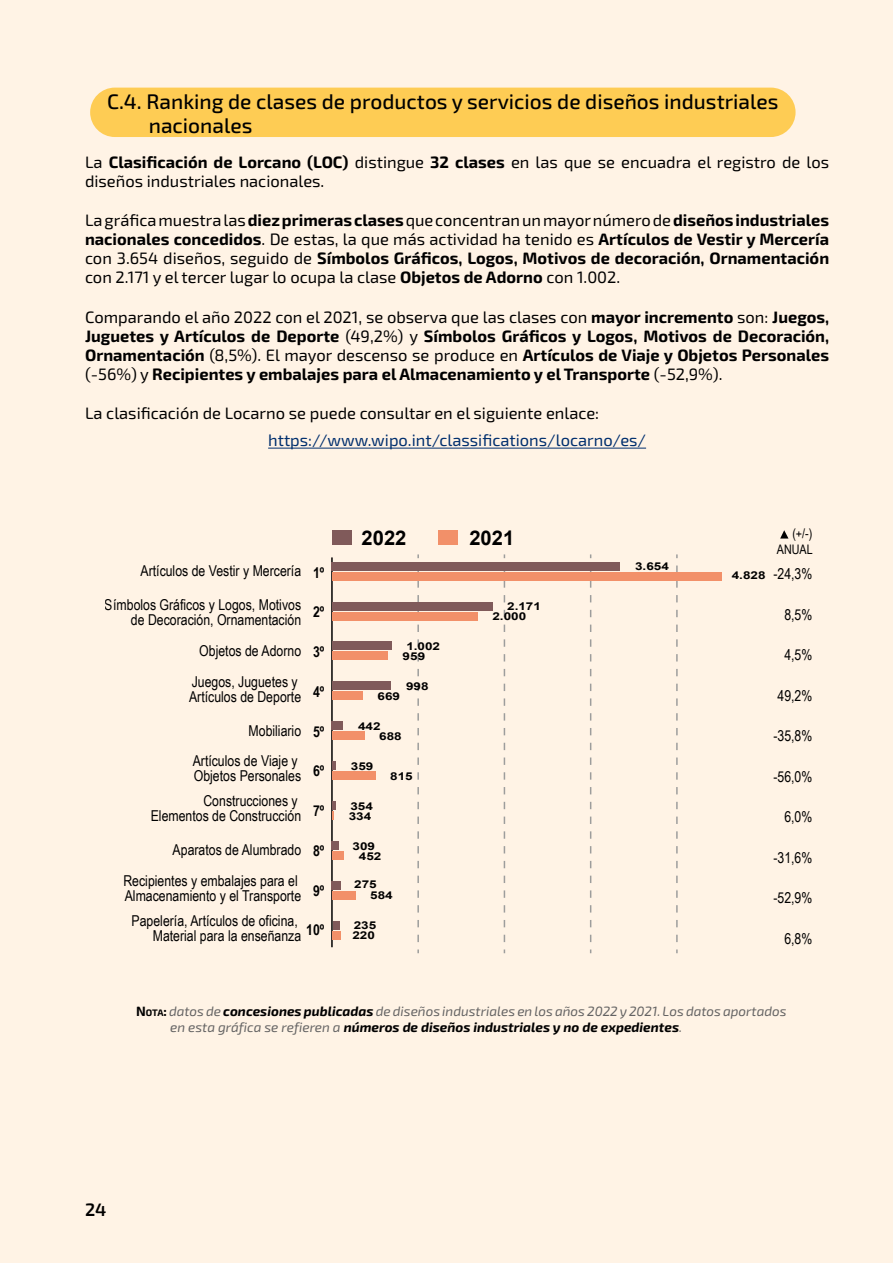
<style>
.page{position:relative;width:893px;height:1263px;background:#fff3e5}
.page>*{position:absolute;margin:0;border:0;box-sizing:border-box;transform-origin:0 0}
.t1{font:500 21px/24.2px "Exo 2.0";color:#000}
.t2{font:700 20.25px "Arial";color:#000}
.t3{font:600 18px "Exo 2.0";color:#000}
.t4{font:700 16.5px/19px "Exo 2.0";color:#000;text-align:justify}
.t5{font:16.5px/19px "Exo 2.0";color:#000}
.t6{font:16.5px "Exo 2.0";color:#002f6e}
.t7{font:15px/15px "Arial Narrow";color:#000;text-align:right}
.t8{font:700 15px "Arial Narrow";color:#000}
.t9{font:italic 13.5px/15.6px "Exo 2.0";color:#646363}
.t10{font:13.2px/15.8px "Arial Narrow";color:#000;text-align:right}
.t11{font:700 10.8px "Arial";color:#000;scale:1.25 1}
.s1{font-weight:700}
.s2{font-weight:400}
.s3{font-weight:700;font-style:normal;color:#000}
.s4{font-weight:700;font-style:normal;font-size:9.45px;color:#000}
.s5{font-weight:700;color:#000}
</style>
<div class="page">
<div style="left:90px;top:88px;width:705px;height:49px;background:#fecc54;border-radius:25px"></div>
<hr style="left:268px;top:448px;width:378px;height:1px;background:#002f6e">
<hr style="left:331px;top:557px;width:2px;height:390px;background:#000">
<svg style="left:417px;top:554px;width:2px;height:388px"></svg>
<svg style="left:504px;top:554px;width:1px;height:388px"></svg>
<svg style="left:590px;top:554px;width:1px;height:388px"></svg>
<svg style="left:676px;top:554px;width:2px;height:388px"></svg>
<div style="left:438px;top:530px;width:20px;height:14px;background:#f29069"></div>
<div style="left:332px;top:562px;width:288px;height:8px;background:#805a5a"></div>
<div style="left:332px;top:602px;width:160px;height:8px;background:#805a5a"></div>
<div style="left:332px;top:642px;width:59px;height:8px;background:#805a5a"></div>
<div style="left:332px;top:681px;width:59px;height:9px;background:#805a5a"></div>
<div style="left:332px;top:721px;width:11px;height:9px;background:#805a5a"></div>
<svg style="left:332px;top:761px;width:4px;height:9px"></svg>
<div style="left:331px;top:841px;width:8px;height:9px;background:#805a5a"></div>
<div style="left:332px;top:881px;width:9px;height:8px;background:#805a5a"></div>
<div style="left:333px;top:921px;width:6px;height:8px;background:#805a5a"></div>
<div style="left:332px;top:530px;width:20px;height:15px;background:#805a5a"></div>
<div style="left:332px;top:572px;width:389px;height:8px;background:#f29069"></div>
<div style="left:332px;top:612px;width:145px;height:8px;background:#f29069"></div>
<div style="left:332px;top:652px;width:56px;height:8px;background:#f29069"></div>
<div style="left:332px;top:691px;width:31px;height:9px;background:#f29069"></div>
<div style="left:332px;top:731px;width:32px;height:9px;background:#f29069"></div>
<div style="left:332px;top:771px;width:43px;height:9px;background:#f29069"></div>
<svg style="left:332px;top:801px;width:3px;height:19px"></svg>
<div style="left:332px;top:851px;width:12px;height:9px;background:#f29069"></div>
<div style="left:332px;top:891px;width:23px;height:8px;background:#f29069"></div>
<div style="left:333px;top:931px;width:8px;height:8px;background:#f29069"></div>
<svg style="left:780px;top:530px;width:8px;height:8px"></svg>
<p class="t1" style="left:149px;top:90px;width:631px;text-indent:-42px">C.4. Ranking de clases de productos y servicios de diseños industriales nacionales</p>
<p class="t5" style="left:85px;top:153px;width:746px">La <span class="s1">Clasificación de Lorcano (LOC)</span> distingue <span class="s1">32 clases</span> en las que se encuadra el registro de los diseños industriales nacionales.</p>
<p class="t4" style="left:85px;top:211px;width:746px"><span class="s2">La gráfica muestra las</span> diez primeras clases <span class="s2">que concentran un mayor número de</span> diseños industriales nacionales concedidos<span class="s2">. De estas, la que más actividad ha tenido es</span> Artículos de Vestir y Mercería <span class="s2">con 3.654 diseños, seguido de</span> Símbolos Gráficos, Logos, Motivos de decoración, Ornamentación <span class="s2">con 2.171 y el tercer lugar lo ocupa la clase</span> Objetos de Adorno <span class="s2">con 1.002.</span></p>
<p class="t4" style="left:85px;top:308px;width:746px"><span class="s2">Comparando el año 2022 con el 2021, se observa que las clases con</span> mayor incremento <span class="s2">son:</span> Juegos, Juguetes y Artículos de Deporte <span class="s2">(49,2%) y</span> Símbolos Gráficos y Logos, Motivos de Decoración, Ornamentación <span class="s2">(8,5%). El mayor descenso se produce en</span> Artículos de Viaje y Objetos Personales <span class="s2">(-56%) y</span> Recipientes y embalajes para el Almacenamiento y el Transporte <span class="s2">(-52,9%).</span></p>
<p class="t5" style="left:85px;top:404px;width:516px">La clasificación de Locarno se puede consultar en el siguiente enlace:</p>
<p class="t6" style="left:268px;top:431px;width:379px">https://www.wipo.int/classifications/locarno/es/</p>
<p class="t2" style="left:362px;top:523px;width:46px">2022</p>
<p class="t2" style="left:469px;top:523px;width:46px">2021</p>
<p class="t10" style="left:777px;top:525px;width:37px">(+/-)<br>ANUAL</p>
<p class="t11" style="left:635px;top:559px;width:29px">3.654</p>
<p class="t7" style="left:141px;top:563px;width:162px">Artículos de Vestir y Mercería</p>
<p class="t7" style="left:773px;top:566px;width:40px">-24,3%</p>
<p class="t7" style="left:784px;top:606px;width:30px">8,5%</p>
<p class="t7" style="left:784px;top:647px;width:30px">4,5%</p>
<p class="t7" style="left:777px;top:687px;width:36px">49,2%</p>
<p class="t7" style="left:773px;top:728px;width:40px">-35,8%</p>
<p class="t7" style="left:773px;top:768px;width:40px">-56,0%</p>
<p class="t7" style="left:784px;top:809px;width:30px">6,0%</p>
<p class="t7" style="left:773px;top:849px;width:40px">-31,6%</p>
<p class="t7" style="left:773px;top:890px;width:40px">-52,9%</p>
<p class="t7" style="left:784px;top:930px;width:30px">6,8%</p>
<p class="t8" style="left:313px;top:561px;width:13px">1º</p>
<p class="t8" style="left:313px;top:601px;width:13px">2º</p>
<p class="t8" style="left:313px;top:640px;width:13px">3º</p>
<p class="t8" style="left:313px;top:680px;width:13px">4º</p>
<p class="t8" style="left:313px;top:720px;width:13px">5º</p>
<p class="t8" style="left:313px;top:760px;width:13px">6º</p>
<p class="t8" style="left:313px;top:799px;width:13px">7º</p>
<p class="t8" style="left:313px;top:839px;width:13px">8º</p>
<p class="t8" style="left:313px;top:879px;width:13px">9º</p>
<p class="t8" style="left:306px;top:919px;width:20px">10º</p>
<p class="t11" style="left:732px;top:567px;width:29px">4.828</p>
<p class="t7" style="left:105px;top:596px;width:198px">Símbolos Gráficos y Logos, Motivos de Decoración, Ornamentación</p>
<p class="t11" style="left:507px;top:599px;width:29px">2.171</p>
<p class="t11" style="left:492px;top:609px;width:29px">2.000</p>
<p class="t11" style="left:406px;top:639px;width:29px">1.002</p>
<p class="t11" style="left:406px;top:679px;width:20px">998</p>
<p class="t7" style="left:199px;top:642px;width:103px">Objetos de Adorno</p>
<p class="t11" style="left:403px;top:649px;width:20px">959</p>
<p class="t7" style="left:189px;top:673px;width:114px;text-align:left">Juegos, Juguetes y<br>Artículos de Deporte</p>
<p class="t11" style="left:378px;top:689px;width:20px">669</p>
<p class="t11" style="left:379px;top:728px;width:20px">688</p>
<p class="t11" style="left:390px;top:768px;width:20px">815</p>
<p class="t11" style="left:358px;top:718px;width:20px">442</p>
<p class="t11" style="left:351px;top:758px;width:20px">359</p>
<p class="t11" style="left:350px;top:798px;width:20px">354</p>
<p class="t11" style="left:353px;top:838px;width:20px">309</p>
<p class="t11" style="left:354px;top:876px;width:20px">275</p>
<p class="t11" style="left:354px;top:918px;width:20px">235</p>
<p class="t7" style="left:249px;top:722px;width:54px">Mobiliario</p>
<p class="t7" style="left:193px;top:753px;width:110px;text-align:left">Artículos de Viaje y<br>Objetos Personales</p>
<p class="t7" style="left:151px;top:793px;width:152px">Construcciones y<br>Elementos de Construcción</p>
<p class="t11" style="left:349px;top:808px;width:20px">334</p>
<p class="t11" style="left:359px;top:848px;width:20px">452</p>
<p class="t11" style="left:370px;top:888px;width:20px">584</p>
<p class="t11" style="left:352px;top:928px;width:20px">220</p>
<p class="t7" style="left:173px;top:842px;width:130px">Aparatos de Alumbrado</p>
<p class="t7" style="left:123px;top:873px;width:179px;text-align:left">Recipientes y embalajes para el<br>Almacenamiento y el Transporte</p>
<p class="t7" style="left:132px;top:912px;width:171px">Papelería, Artículos de oficina,<br>Material para la enseñanza</p>
<p class="t9" style="left:170px;top:1004px;width:618px;text-indent:-34px"><span class="s3">N</span><span class="s4">ota</span><span class="s3">:</span> datos de <span class="s5">concesiones publicadas</span> de diseños industriales en los años 2022 y 2021. Los datos aportados en esta gráfica se refieren a <span class="s5">números de diseños industriales y no de expedientes</span>.</p>
<p class="t3" style="left:85px;top:1199px;width:23px">24</p>
</div>
